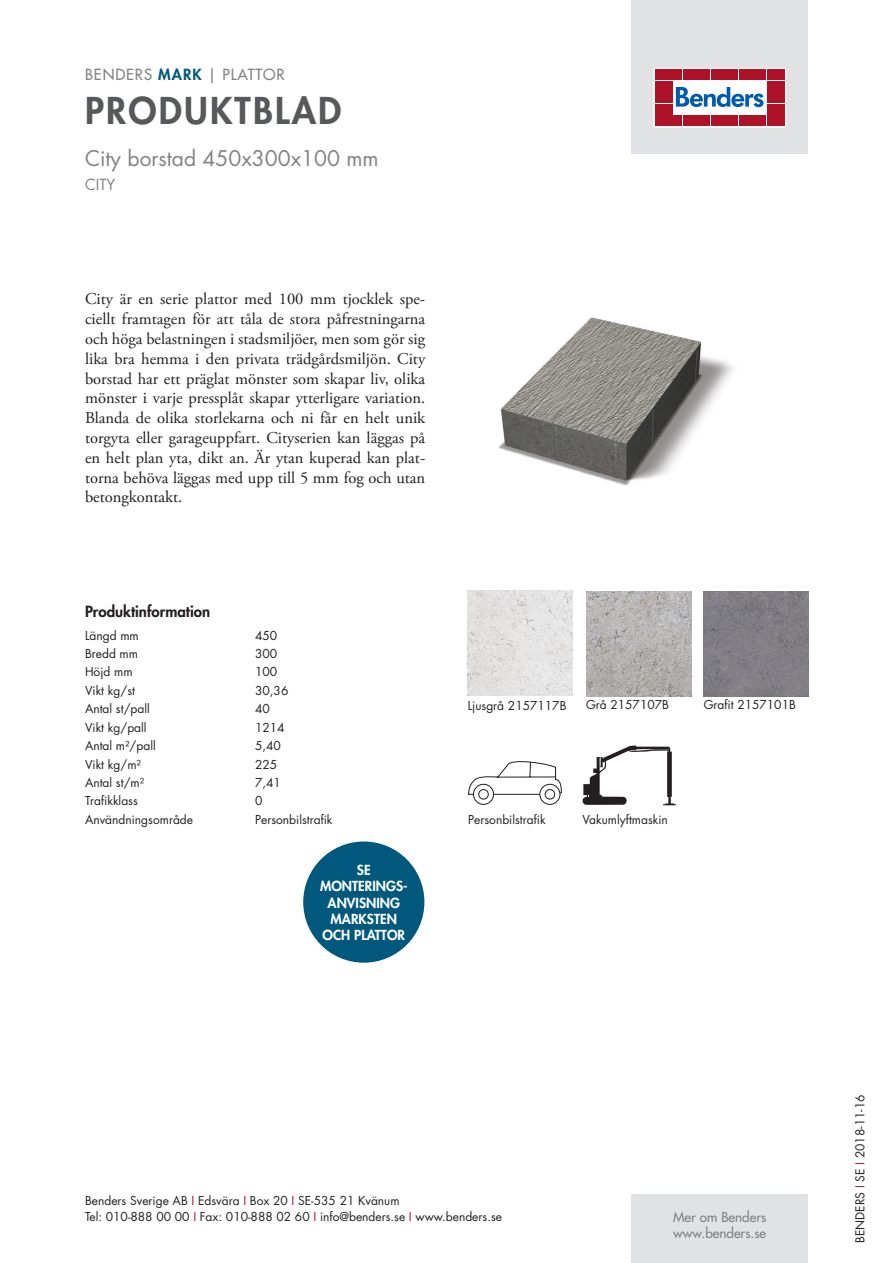
<style>
.page{position:relative;width:893px;height:1263px;background:#fff}
.page>*{position:absolute;margin:0;border:0;box-sizing:border-box;transform-origin:0 0}
.t1{font:800 36px "Futura Std";letter-spacing:.06em;color:#57585a}
.t2{font:21px "Futura Std";color:#808285}
.t3{font:16.5px/19.8px "Adobe Garamond Pro";color:#231f20;text-align:justify}
.t4{font:500 15px "Futura Std";letter-spacing:.06em;color:#808285}
.t5{font:800 15px "Futura Std";color:#231f20}
.t6{font:15px "Futura Std";color:#808285}
.t7{font:800 13.5px/16.2px "Futura Std";color:#fff;text-align:center}
.t8{font:500 13.5px/16.2px "Futura Std";color:#808285}
.t9{font:12px/16.5px "Futura Std";color:#231f20}
.s1{font-weight:800;color:#00597d}
.s2{color:#ae1229}
</style>
<div class="page">
<div style="left:631px;top:0;width:177px;height:153px;background:#e1e2e4"></div>
<div style="left:631px;top:1195px;width:177px;height:68px;background:#e1e2e4"></div>
<svg style="left:656px;top:70px;width:128px;height:55px;background:#ebc6cb"></svg>
<div style="left:654px;top:68px;width:132px;height:59px;border:1px solid #fff"></div>
<div style="left:655px;top:70px;width:8px;height:10px;background:#ae1229"></div>
<div style="left:664px;top:70px;width:8px;height:10px;background:#ae1229"></div>
<div style="left:655px;top:81px;width:8px;height:10px;background:#ae1229"></div>
<div style="left:664px;top:81px;width:8px;height:10px;background:#ae1229"></div>
<div style="left:655px;top:93px;width:8px;height:10px;background:#ae1229"></div>
<div style="left:664px;top:93px;width:8px;height:10px;background:#ae1229"></div>
<div style="left:655px;top:104px;width:8px;height:11px;background:#ae1229"></div>
<div style="left:664px;top:104px;width:8px;height:11px;background:#ae1229"></div>
<div style="left:655px;top:116px;width:8px;height:10px;background:#ae1229"></div>
<div style="left:664px;top:116px;width:8px;height:10px;background:#ae1229"></div>
<div style="left:674px;top:70px;width:8px;height:10px;background:#ae1229"></div>
<div style="left:683px;top:70px;width:8px;height:10px;background:#ae1229"></div>
<div style="left:692px;top:70px;width:8px;height:10px;background:#ae1229"></div>
<div style="left:702px;top:70px;width:8px;height:10px;background:#ae1229"></div>
<div style="left:711px;top:70px;width:8px;height:10px;background:#ae1229"></div>
<div style="left:720px;top:70px;width:8px;height:10px;background:#ae1229"></div>
<div style="left:730px;top:70px;width:8px;height:10px;background:#ae1229"></div>
<div style="left:739px;top:70px;width:8px;height:10px;background:#ae1229"></div>
<div style="left:748px;top:70px;width:8px;height:10px;background:#ae1229"></div>
<div style="left:758px;top:70px;width:8px;height:10px;background:#ae1229"></div>
<div style="left:674px;top:116px;width:8px;height:10px;background:#ae1229"></div>
<div style="left:683px;top:116px;width:8px;height:10px;background:#ae1229"></div>
<div style="left:692px;top:116px;width:8px;height:10px;background:#ae1229"></div>
<div style="left:702px;top:116px;width:8px;height:10px;background:#ae1229"></div>
<div style="left:711px;top:116px;width:8px;height:10px;background:#ae1229"></div>
<div style="left:720px;top:116px;width:8px;height:10px;background:#ae1229"></div>
<div style="left:730px;top:116px;width:8px;height:10px;background:#ae1229"></div>
<div style="left:739px;top:116px;width:8px;height:10px;background:#ae1229"></div>
<div style="left:748px;top:116px;width:8px;height:10px;background:#ae1229"></div>
<div style="left:758px;top:116px;width:8px;height:10px;background:#ae1229"></div>
<div style="left:767px;top:70px;width:8px;height:10px;background:#ae1229"></div>
<div style="left:776px;top:70px;width:8px;height:10px;background:#ae1229"></div>
<div style="left:767px;top:81px;width:8px;height:10px;background:#ae1229"></div>
<div style="left:776px;top:81px;width:8px;height:10px;background:#ae1229"></div>
<div style="left:767px;top:93px;width:8px;height:10px;background:#ae1229"></div>
<div style="left:776px;top:93px;width:8px;height:10px;background:#ae1229"></div>
<div style="left:767px;top:104px;width:8px;height:11px;background:#ae1229"></div>
<div style="left:776px;top:104px;width:8px;height:11px;background:#ae1229"></div>
<div style="left:767px;top:116px;width:8px;height:10px;background:#ae1229"></div>
<div style="left:776px;top:116px;width:8px;height:10px;background:#ae1229"></div>
<svg style="left:676px;top:87px;width:87px;height:20px;background:#8ab3d7"></svg>
<div style="left:303px;top:841px;width:121px;height:122px;background:#00597d;border-radius:50%"></div>
<img style="left:498px;top:317px;width:236px;height:169px">
<img style="left:468px;top:590px;width:105px;height:105px">
<svg style="left:583px;top:745px;width:93px;height:60px"></svg>
<img style="left:586px;top:591px;width:105px;height:105px">
<img style="left:704px;top:591px;width:105px;height:105px">
<div style="left:473px;top:784px;width:21px;height:21px;border:1px solid #231f20;border-radius:50%"></div>
<div style="left:539px;top:784px;width:21px;height:21px;border:1px solid #231f20;border-radius:50%"></div>
<svg style="left:468px;top:761px;width:94px;height:39px"></svg>
<p class="t4" style="left:85px;top:65px;width:201px">BENDERS <span class="s1">MARK</span> | PLATTOR</p>
<h1 class="t1" style="left:85px;top:87px;width:258px">PRODUKTBLAD</h1>
<p class="t2" style="left:85px;top:144px;width:295px">City borstad 450x300x100 mm</p>
<p class="t6" style="left:85px;top:175px;width:32px">CITY</p>
<p class="t3" style="left:85px;top:290px;width:342px">City är en serie plattor med 100 mm tjocklek spe&shy;ciellt framtagen för att tåla de stora påfrestningarna och höga belastningen i stadsmiljöer, men som gör sig lika bra hemma i den privata trädgårdsmiljön. City borstad har ett präglat mönster som skapar liv, olika mönster i varje pressplåt skapar ytterligare variation.<br>Blanda de olika storlekarna och ni får en helt unik torgyta eller garageuppfart. Cityserien kan läggas på en helt plan yta, dikt an. Är ytan kuperad kan plat&shy;torna behöva läggas med upp till 5 mm fog och utan betongkontakt.</p>
<p class="t5" style="left:85px;top:602px;width:127px">Produktinformation</p>
<p class="t9" style="left:85px;top:627px;width:55px">Längd mm</p>
<p class="t9" style="left:255px;top:627px;width:24px">450</p>
<p class="t9" style="left:85px;top:645px;width:55px">Bredd mm</p>
<p class="t9" style="left:255px;top:645px;width:24px">300</p>
<p class="t9" style="left:85px;top:664px;width:49px">Höjd mm</p>
<p class="t9" style="left:255px;top:664px;width:24px">100</p>
<p class="t9" style="left:85px;top:682px;width:51px">Vikt kg/st</p>
<p class="t9" style="left:255px;top:682px;width:35px">30,36</p>
<p class="t9" style="left:85px;top:701px;width:66px">Antal st/pall</p>
<p class="t9" style="left:255px;top:701px;width:16px">40</p>
<p class="t9" style="left:85px;top:719px;width:63px">Vikt kg/pall</p>
<p class="t9" style="left:255px;top:719px;width:31px">1214</p>
<p class="t9" style="left:85px;top:738px;width:72px">Antal m²/pall</p>
<p class="t9" style="left:255px;top:738px;width:27px">5,40</p>
<p class="t9" style="left:85px;top:756px;width:57px">Vikt kg/m²</p>
<p class="t9" style="left:255px;top:756px;width:24px">225</p>
<p class="t9" style="left:85px;top:774px;width:61px">Antal st/m²</p>
<p class="t9" style="left:255px;top:774px;width:27px">7,41</p>
<p class="t9" style="left:85px;top:793px;width:54px">Trafikklass</p>
<p class="t9" style="left:255px;top:793px;width:9px">0</p>
<p class="t9" style="left:85px;top:811px;width:110px">Användningsområde</p>
<p class="t9" style="left:255px;top:811px;width:79px">Personbilstrafik</p>
<p class="t7" style="left:320px;top:862px;width:89px">SE<br>MONTERINGS-<br>ANVISNING<br>MARKSTEN<br>OCH PLATTOR</p>
<p class="t9" style="left:468px;top:697px;width:100px">Ljusgrå 2157117B</p>
<p class="t9" style="left:586px;top:697px;width:85px">Grå 2157107B</p>
<p class="t9" style="left:704px;top:697px;width:94px">Grafit 2157101B</p>
<p class="t9" style="left:468px;top:812px;width:79px">Personbilstrafik</p>
<p class="t9" style="left:583px;top:811px;width:87px">Vakumlyftmaskin</p>
<p class="t9" style="left:85px;top:1192px;width:418px">Benders Sverige AB <span class="s2">I</span> Edsvära <span class="s2">I</span> Box 20 <span class="s2">I</span> SE-535 21 Kvänum<br>Tel: 010-888 00 00 <span class="s2">I</span> Fax: 010-888 02 60 <span class="s2">I</span> info@benders.se <span class="s2">I</span> www.benders.se</p>
<p class="t8" style="left:673px;top:1209px;width:95px">Mer om Benders www.benders.se</p>
<p class="t9" style="left:852px;top:1243px;width:150px;rotate:-90deg">BENDERS <span class="s2">I</span> SE <span class="s2">I</span> 2018-11-16</p>
</div>
